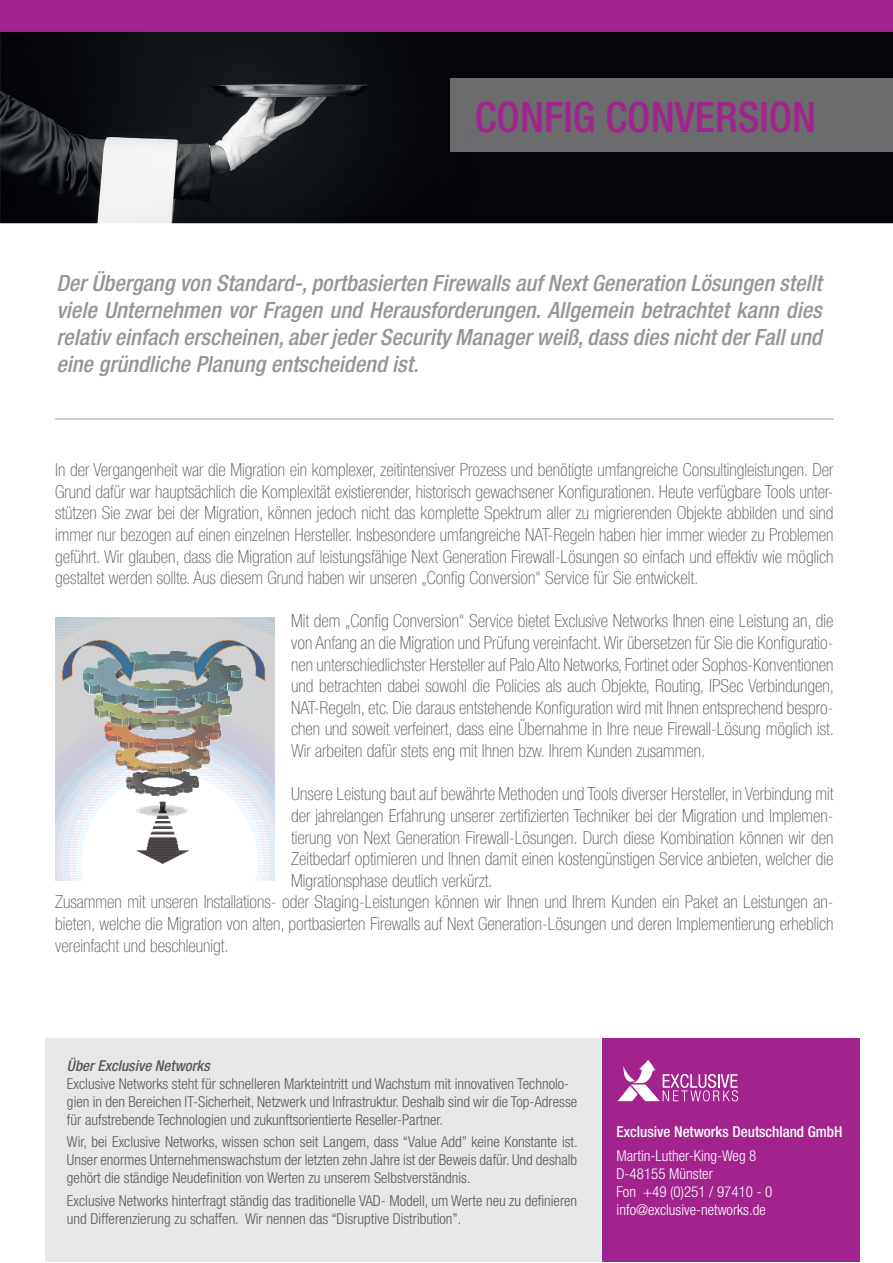
<style>
.page{position:relative;width:893px;height:1263px;background:#fff}
.page>*{position:absolute;margin:0;border:0;box-sizing:border-box;transform-origin:0 0}
.t1{font:500 condensed 42px "Helvetica Neue LT Pro";color:#a2238e}
.t2{font:italic 500 condensed 22.5px/27px "Helvetica Neue LT Pro";color:#939598;text-align:justify}
.t3{font:100 condensed 18px/21.6px "Helvetica Neue LT Pro";color:#5a5a5d;text-align:justify}
.t4{font:300 condensed 15px/18px "Helvetica Neue LT Pro";color:#5a5a5d}
.t5{font:300 condensed 15px/18px "Helvetica Neue LT Pro";color:#fff}
.t6{font:500 condensed 15px "Helvetica Neue LT Pro";color:#fff}
.t7{font:italic 500 condensed 15px "Helvetica Neue LT Pro";color:#5a5a5d}
</style>
<div class="page">
<div style="left:0;top:0;width:893px;height:34px;background:#a2238e"></div>
<img style="left:0;top:32px;width:893px;height:191px">
<div style="left:451px;top:79px;width:442px;height:72px;background:#6b6a6d"></div>
<hr style="left:55px;top:419px;width:778px;height:1px;background:#939598">
<div style="left:46px;top:1039px;width:555px;height:223px;background:#e6e7e9"></div>
<div style="left:602px;top:1039px;width:258px;height:223px;background:#a2238e"></div>
<svg style="left:618px;top:1060px;width:120px;height:41px"></svg>
<img style="left:55px;top:618px;width:219px;height:262px">
<h1 class="t1" style="left:475px;top:92px;width:343px">CONFIG CONVERSION</h1>
<p class="t2" style="left:56px;top:270px;width:767px">Der Übergang von Standard-, portbasierten Firewalls auf Next Generation Lösungen stellt viele Unternehmen vor Fragen und Herausforderungen. Allgemein betrachtet kann dies relativ einfach erscheinen, aber jeder Security Manager weiß, dass dies nicht der Fall und eine gründliche Planung entscheidend ist.</p>
<p class="t3" style="left:55px;top:460px;width:780px">In der Vergangenheit war die Migration ein komplexer, zeitintensiver Prozess und benötigte umfangreiche Consultingleistungen. Der Grund dafür war hauptsächlich die Komplexität existierender, historisch gewachsener Konfigurationen. Heute verfügbare Tools unter&shy;stützen Sie zwar bei der Migration, können jedoch nicht das komplette Spektrum aller zu migrierenden Objekte abbilden und sind immer nur bezogen auf einen einzelnen Hersteller. Insbesondere umfangreiche NAT-Regeln haben hier immer wieder zu Problemen geführt. Wir glauben, dass die Migration auf leistungsfähige Next Generation Firewall-Lösungen so einfach und effektiv wie möglich gestaltet werden sollte. Aus diesem Grund haben wir unseren „Config Conversion“ Service für Sie entwickelt.</p>
<p class="t3" style="left:291px;top:611px;width:544px">Mit dem „Config Conversion“ Service bietet Exclusive Networks Ihnen eine Leistung an, die von Anfang an die Migration und Prüfung vereinfacht. Wir übersetzen für Sie die Konfiguratio&shy;nen unterschiedlichster Hersteller auf Palo Alto Networks, Fortinet oder Sophos-Konventionen und betrachten dabei sowohl die Policies als auch Objekte, Routing, IPSec Verbindungen, NAT-Regeln, etc. Die daraus entstehende Konfiguration wird mit Ihnen entsprechend bespro&shy;chen und soweit verfeinert, dass eine Übernahme in Ihre neue Firewall-Lösung möglich ist.<br>Wir arbeiten dafür stets eng mit Ihnen bzw. Ihrem Kunden zusammen.</p>
<p class="t3" style="left:291px;top:784px;width:544px">Unsere Leistung baut auf bewährte Methoden und Tools diverser Hersteller, in Verbindung mit</p>
<p class="t3" style="left:291px;top:805px;width:544px">der jahrelangen Erfahrung unserer zertifizierten Techniker bei der Migration und Implemen-</p>
<p class="t3" style="left:291px;top:827px;width:544px">tierung von Next Generation Firewall-Lösungen. Durch diese Kombination können wir den</p>
<p class="t3" style="left:291px;top:849px;width:544px">Zeitbedarf optimieren und Ihnen damit einen kostengünstigen Service anbieten, welcher die</p>
<p class="t3" style="left:291px;top:870px;width:203px">Migrationsphase deutlich verkürzt.</p>
<p class="t3" style="left:55px;top:892px;width:780px">Zusammen mit unseren Installations- oder Staging-Leistungen können wir Ihnen und Ihrem Kunden ein Paket an Leistungen an-</p>
<p class="t3" style="left:55px;top:913px;width:780px">bieten, welche die Migration von alten, portbasierten Firewalls auf Next Generation-Lösungen und deren Implementierung erheblich</p>
<p class="t3" style="left:55px;top:935px;width:175px">vereinfacht und beschleunigt.</p>
<p class="t7" style="left:67px;top:1056px;width:144px">Über Exclusive Networks</p>
<p class="t4" style="left:67px;top:1074px;width:512px">Exclusive Networks steht für schnelleren Markteintritt und Wachstum mit innovativen Technolo&shy;gien in den Bereichen IT-Sicherheit, Netzwerk und Infrastruktur. Deshalb sind wir die Top-Adresse für aufstrebende Technologien und zukunftsorientierte Reseller-Partner.</p>
<p class="t4" style="left:67px;top:1133px;width:512px;text-align:justify">Wir, bei Exclusive Networks, wissen schon seit Langem, dass “Value Add” keine Konstante ist.<br>Unser enormes Unternehmenswachstum der letzten zehn Jahre ist der Beweis dafür. Und deshalb gehört die ständige Neudefinition von Werten zu unserem Selbstverständnis.</p>
<p class="t4" style="left:67px;top:1191px;width:512px">Exclusive Networks hinterfragt ständig das traditionelle VAD- Modell, um Werte neu zu definieren und Differenzierung zu schaffen. Wir nennen das “Disruptive Distribution”.</p>
<p class="t6" style="left:617px;top:1122px;width:227px">Exclusive Networks Deutschland GmbH</p>
<p class="t5" style="left:617px;top:1146px;width:157px">Martin-Luther-King-Weg 8<br>D-48155 Münster<br>Fon +49 (0)251 / 97410 - 0 info@exclusive-networks.de</p>
</div>
